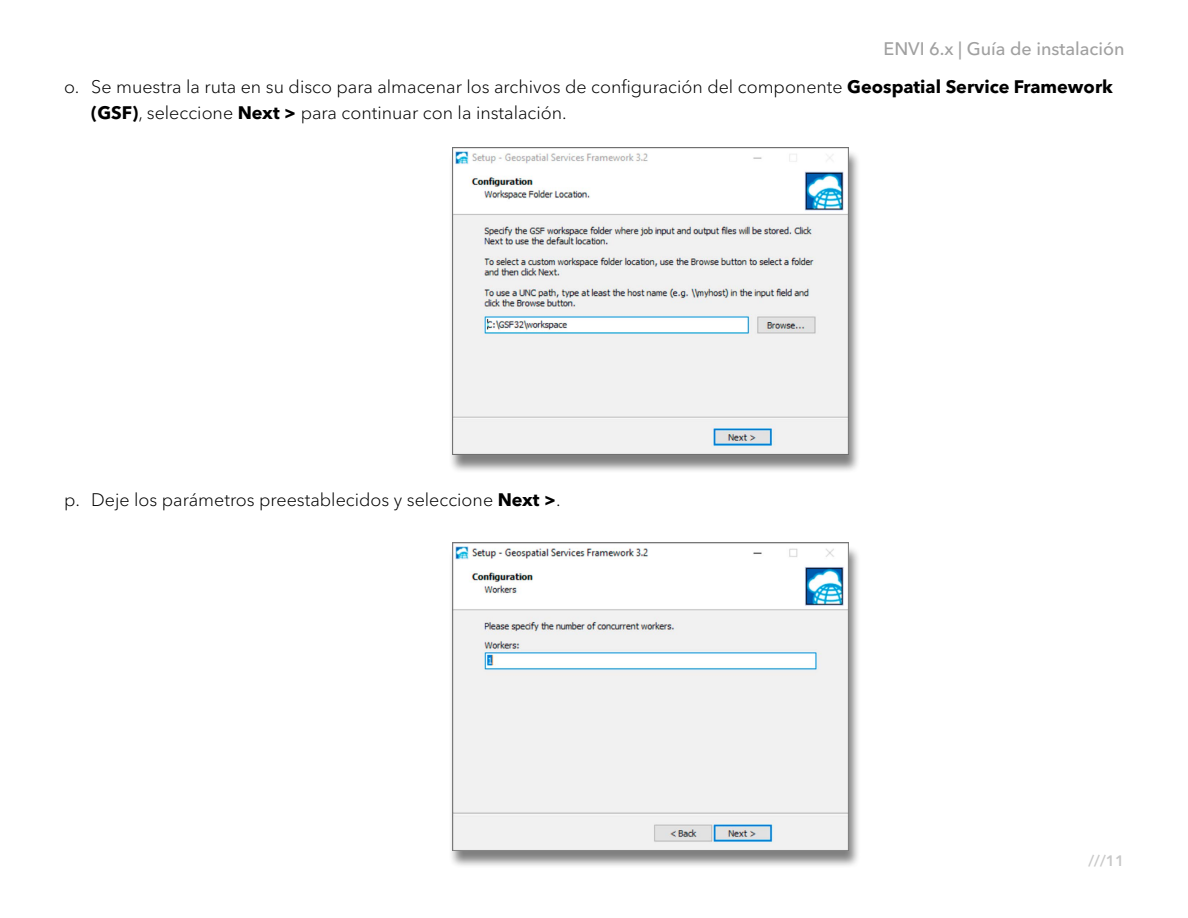
<style>
.page{position:relative;width:1188px;height:918px;background:#fff}
.page>*{position:absolute;margin:0;border:0;box-sizing:border-box;transform-origin:0 0}
.t1{font:300 18px/25.5px "Avenir Next Cyr";color:#000}
.t2{font:500 18px "Avenir Next Cyr";color:#a0a0a0}
.t3{font:600 15px "Avenir Next Cyr";color:#c8c8c8}
.s1{font-weight:700}
</style>
<div class="page">
<div style="left:448px;top:149px;width:413px;height:324px;background:#000;opacity:.5"></div>
<img style="left:452px;top:147px;width:396px;height:307px">
<div style="left:448px;top:545px;width:413px;height:324px;background:#000;opacity:.5"></div>
<img style="left:452px;top:543px;width:396px;height:307px">
<p class="t2" style="left:884px;top:38px;width:243px">ENVI 6.x | Guía de instalación</p>
<p class="t1" style="left:91px;top:74px;width:1023px;text-indent:-27px">o. Se muestra la ruta en su disco para almacenar los archivos de configuración del componente <span class="s1">Geospatial Service Framework (GSF)</span>, seleccione <span class="s1">Next &gt;</span> para continuar con la instalación.</p>
<p class="t1" style="left:64px;top:487px;width:498px">p. Deje los parámetros preestablecidos y seleccione <span class="s1">Next &gt;</span>.</p>
<p class="t3" style="left:1088px;top:851px;width:37px">///11</p>
</div>
